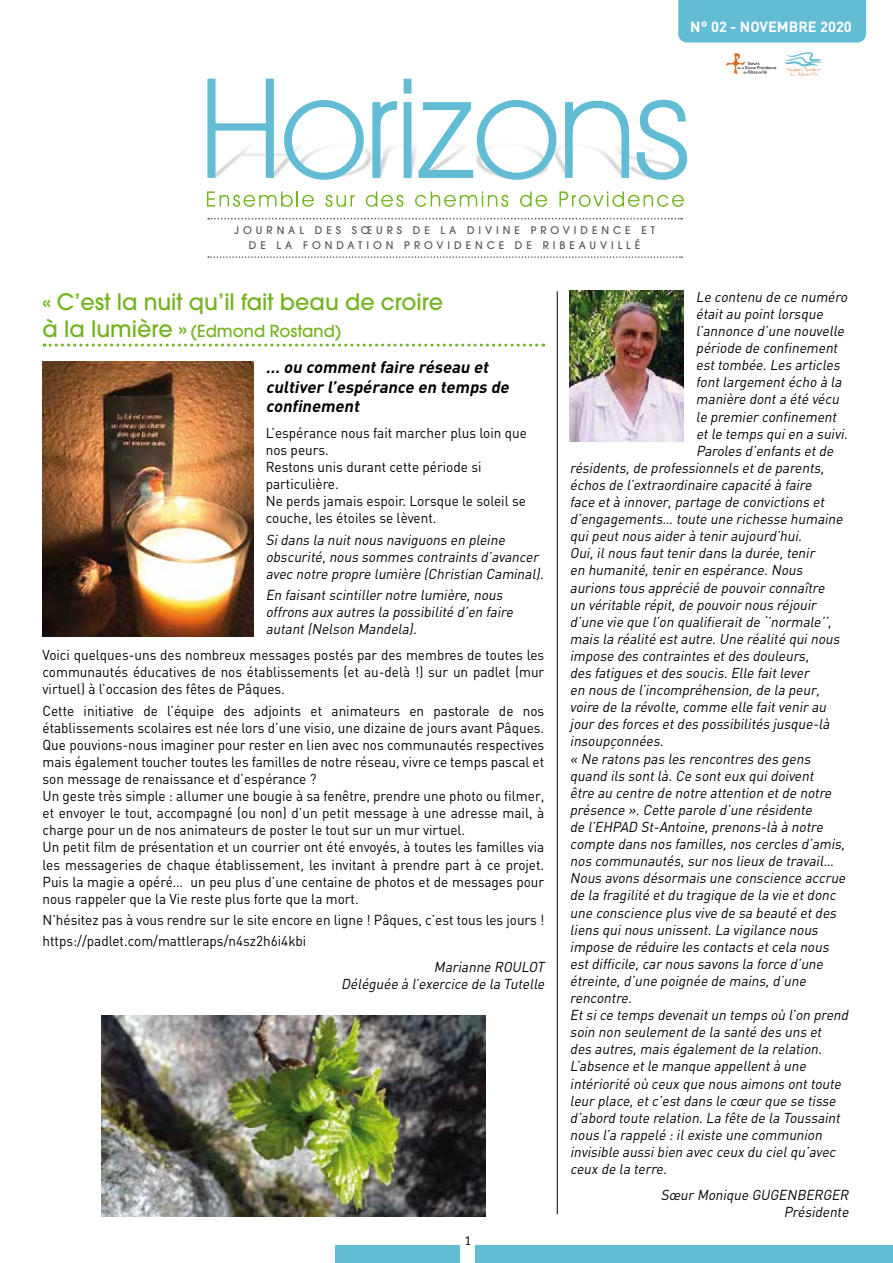
<style>
.page{position:relative;width:893px;height:1263px;background:#fff}
.page>*{position:absolute;margin:0;border:0;box-sizing:border-box;transform-origin:0 0}
.t1{font:500 22.5px "Avant Garde";color:#74b320}
.t2{font:italic 700 16.5px/19.5px "DIN";color:#000}
.t3{font:500 16.5px "Avant Garde";color:#74b320}
.t4{font:700 14.55px "DIN";color:#fff}
.t5{font:italic 14.25px/17.1px "DIN";color:#000;scale:.95 1}
.t6{font:14.25px/17.1px "DIN";color:#000;scale:.95 1}
.t7{font:13.5px "Officina Sans";color:#000}
.t8{font:500 10.5px/15px "Avant Garde";letter-spacing:.38em;color:#58585a;text-align:center}
.s1{font-size:22.5px}
</style>
<div class="page">
<div style="left:678px;top:0;width:188px;height:43px;background:#62bcd4"></div>
<svg style="left:44px;top:344px;width:500px;height:3px"></svg>
<div style="left:336px;top:1245px;width:557px;height:18px;background:#62bcd4"></div>
<div style="left:460px;top:1235px;width:15px;height:28px;background:#fff"></div>
<svg style="left:208px;top:218px;width:474px;height:2px"></svg>
<svg style="left:208px;top:256px;width:474px;height:2px"></svg>
<svg style="left:207px;top:78px;width:68px;height:100px"></svg>
<svg style="left:282px;top:100px;width:83px;height:80px"></svg>
<svg style="left:371px;top:78px;width:317px;height:102px"></svg>
<svg style="left:207px;top:191px;width:107px;height:16px"></svg>
<svg style="left:325px;top:195px;width:30px;height:12px"></svg>
<svg style="left:366px;top:191px;width:37px;height:16px"></svg>
<svg style="left:415px;top:191px;width:93px;height:16px"></svg>
<svg style="left:520px;top:191px;width:27px;height:16px"></svg>
<svg style="left:559px;top:191px;width:125px;height:16px"></svg>
<svg style="left:785px;top:52px;width:37px;height:24px"></svg>
<svg style="left:725px;top:53px;width:51px;height:21px"></svg>
<hr style="left:557px;top:291px;width:1px;height:923px;background:#000">
<img style="left:570px;top:290px;width:113px;height:152px">
<img style="left:43px;top:361px;width:210px;height:276px">
<img style="left:101px;top:1015px;width:384px;height:201px">
<p class="t4" style="left:690px;top:17px;width:163px">N° 02 - NOVEMBRE 2020</p>
<p class="t8" style="left:234px;top:223px;width:422px">JOURNAL DES SŒURS DE LA DIVINE PROVIDENCE ET<br>DE LA FONDATION PROVIDENCE DE RIBEAUVILLÉ</p>
<h1 class="t1" style="left:43px;top:288px;width:402px">« C’est la nuit qu’il fait beau de croire</h1>
<p class="t3" style="left:43px;top:321px;width:301px"><span class="s1">à la lumière »</span> (Edmond Rostand)</p>
<p class="t2" style="left:266px;top:357px;width:248px">… ou commentfaire réseau et cultiver l’espérance en temps de confinement</p>
<p class="t6" style="left:266px;top:424px;width:276px">L’espérance nous fait marcher plus loin que nos peurs.<br>Restons unis durant cette période si particulière.<br>Ne perds jamais espoir. Lorsque le soleil se couche, les étoiles se lèvent.</p>
<p class="t5" style="left:266px;top:531px;width:297px">Sidans la nuitnous naviguons en pleine obscurité,nous sommes contraints d’avancer avec notre propre lumière (Christian Caminal).</p>
<p class="t5" style="left:266px;top:586px;width:265px">En faisantscintiller notre lumière,nous offrons aux autres la possibilité d’en faire autant(Nelson Mandela).</p>
<p class="t6" style="left:43px;top:646px;width:530px;text-align:justify">Voici quelques-uns des nombreux messages postés par des membres de toutes les communautés éducatives de nos établissements (et au-delà !) sur un padlet (mur virtuel) à l’occasion des fêtes de Pâques.</p>
<p class="t6" style="left:43px;top:702px;width:530px">Cette initiative de l’équipe des adjoints et animateurs en pastorale de nos établissements scolaires est née lors d’une visio, une dizaine de jours avant Pâques.<br>Que pouvions-nous imaginer pour rester en lien avec nos communautés respectives mais également toucher toutes les familles de notre réseau, vivre ce temps pascal et son message de renaissance et d’espérance ?<br>Un geste très simple : allumer une bougie à sa fenêtre, prendre une photo ou filmer, et envoyer le tout, accompagné (ou non) d’un petit message à une adresse mail, à charge pour un de nos animateurs de poster le tout sur un mur virtuel.<br>Un petit film de présentation et un courrier ont été envoyés, à toutes les familles via les messageries de chaque établissement, les invitant à prendre part à ce projet.<br>Puis la magie a opéré… un peu plus d’une centaine de photos et de messages pour nous rappeler que la Vie reste plus forte que la mort.</p>
<p class="t6" style="left:43px;top:909px;width:530px;line-height:21.3px">N’hésitez pas à vous rendre sur le site encore en ligne ! Pâques, c’est tous les jours ! https://padlet.com/mattleraps/n4sz2h6i4kbi</p>
<p class="t5" style="left:341px;top:958px;width:219px;text-align:right">Marianne ROULOT<br>Déléguée à l’exercice de la Tutelle</p>
<p class="t7" style="left:464px;top:1233px;width:8px">1</p>
<p class="t5" style="left:696px;top:288px;width:164px">Le contenu de ce numéro</p>
<p class="t5" style="left:696px;top:305px;width:138px">étaitau pointlorsque</p>
<p class="t5" style="left:696px;top:322px;width:160px">l’annonce d’une nouvelle</p>
<p class="t5" style="left:696px;top:339px;width:154px">période de confinement</p>
<p class="t5" style="left:696px;top:356px;width:156px">esttombée.Les articles</p>
<p class="t5" style="left:696px;top:373px;width:158px">fontlargementécho à la</p>
<p class="t5" style="left:696px;top:390px;width:155px">manière donta été vécu</p>
<p class="t5" style="left:696px;top:408px;width:152px">le premier confinement</p>
<p class="t5" style="left:696px;top:425px;width:164px">etle temps quien a suivi.</p>
<p class="t5" style="left:696px;top:442px;width:149px">Paroles d’enfants etde</p>
<p class="t5" style="left:570px;top:459px;width:272px">résidents,de professionnels etde parents,</p>
<p class="t5" style="left:570px;top:476px;width:259px">échos de l’extraordinaire capacité à faire</p>
<p class="t5" style="left:570px;top:493px;width:272px">face età innover,partage de convictions et</p>
<p class="t5" style="left:570px;top:510px;width:292px">d’engagements… toute une richesse humaine</p>
<p class="t5" style="left:570px;top:527px;width:249px">quipeutnous aider à tenir aujourd’hui.</p>
<p class="t5" style="left:570px;top:544px;width:262px">Oui,ilnous fauttenir dans la durée,tenir</p>
<p class="t5" style="left:570px;top:561px;width:250px">en humanité,tenir en espérance.Nous</p>
<p class="t5" style="left:570px;top:579px;width:273px">aurions tous apprécié de pouvoir connaître</p>
<p class="t5" style="left:570px;top:596px;width:264px">un véritable répit,de pouvoir nous réjouir</p>
<p class="t5" style="left:570px;top:613px;width:280px">d’une vie que l’on qualifieraitde ‘’normale’’,</p>
<p class="t5" style="left:570px;top:630px;width:289px">mais la réalité estautre.Une réalité quinous</p>
<p class="t5" style="left:570px;top:647px;width:256px">impose des contraintes etdes douleurs,</p>
<p class="t5" style="left:570px;top:664px;width:256px">des fatigues etdes soucis.Elle faitlever</p>
<p class="t5" style="left:570px;top:681px;width:268px">en nous de l’incompréhension,de la peur,</p>
<p class="t5" style="left:570px;top:698px;width:275px">voire de la révolte,comme elle faitvenir au</p>
<p class="t5" style="left:570px;top:715px;width:278px">jour des forces etdes possibilités jusque-là</p>
<p class="t5" style="left:570px;top:732px;width:103px">insoupçonnées.</p>
<p class="t5" style="left:570px;top:750px;width:258px">« Ne ratons pas les rencontres des gens</p>
<p class="t5" style="left:570px;top:767px;width:261px">quand ils sontlà.Ce sonteux quidoivent</p>
<p class="t5" style="left:570px;top:784px;width:280px">être au centre de notre attention etde notre</p>
<p class="t5" style="left:570px;top:801px;width:260px">présence ».Cette parole d’une résidente</p>
<p class="t5" style="left:570px;top:818px;width:271px">de l’EHPAD St-Antoine,prenons-là à notre</p>
<p class="t5" style="left:570px;top:835px;width:294px">compte dans nos familles,nos cercles d’amis,</p>
<p class="t5" style="left:570px;top:852px;width:282px">nos communautés,sur nos lieux de travail…</p>
<p class="t5" style="left:570px;top:869px;width:295px">Nous avons désormais une conscience accrue</p>
<p class="t5" style="left:570px;top:886px;width:285px">de la fragilité etdu tragique de la vie etdonc</p>
<p class="t5" style="left:570px;top:903px;width:285px">une conscience plus vive de sa beauté etdes</p>
<p class="t5" style="left:570px;top:921px;width:266px">liens quinous unissent.La vigilance nous</p>
<p class="t5" style="left:570px;top:938px;width:277px">impose de réduire les contacts etcela nous</p>
<p class="t5" style="left:570px;top:955px;width:271px">estdifficile,car nous savons la force d’une</p>
<p class="t5" style="left:570px;top:972px;width:253px">étreinte,d’une poignée de mains,d’une</p>
<p class="t5" style="left:570px;top:989px;width:70px">rencontre.</p>
<p class="t5" style="left:570px;top:1006px;width:298px">Etsice temps devenaitun temps où l’on prend</p>
<p class="t5" style="left:570px;top:1023px;width:269px">soin non seulementde la santé des uns et</p>
<p class="t5" style="left:570px;top:1040px;width:270px">des autres,mais égalementde la relation.</p>
<p class="t5" style="left:570px;top:1057px;width:253px">L’absence etle manque appellentà une</p>
<p class="t5" style="left:570px;top:1074px;width:290px">intériorité où ceux que nous aimons onttoute</p>
<p class="t5" style="left:570px;top:1092px;width:284px">leur place,etc’estdans le cœur que se tisse</p>
<p class="t5" style="left:570px;top:1109px;width:289px">d’abord toute relation.La fête de la Toussaint</p>
<p class="t5" style="left:570px;top:1126px;width:270px">nous l’a rappelé :ilexiste une communion</p>
<p class="t5" style="left:570px;top:1143px;width:284px">invisible aussibien avec ceux du cielqu’avec</p>
<p class="t5" style="left:570px;top:1160px;width:107px">ceux de la terre.</p>
<p class="t5" style="left:661px;top:1186px;width:202px;text-align:right">Sœur Monique GUGENBERGER<br>Présidente</p>
</div>
